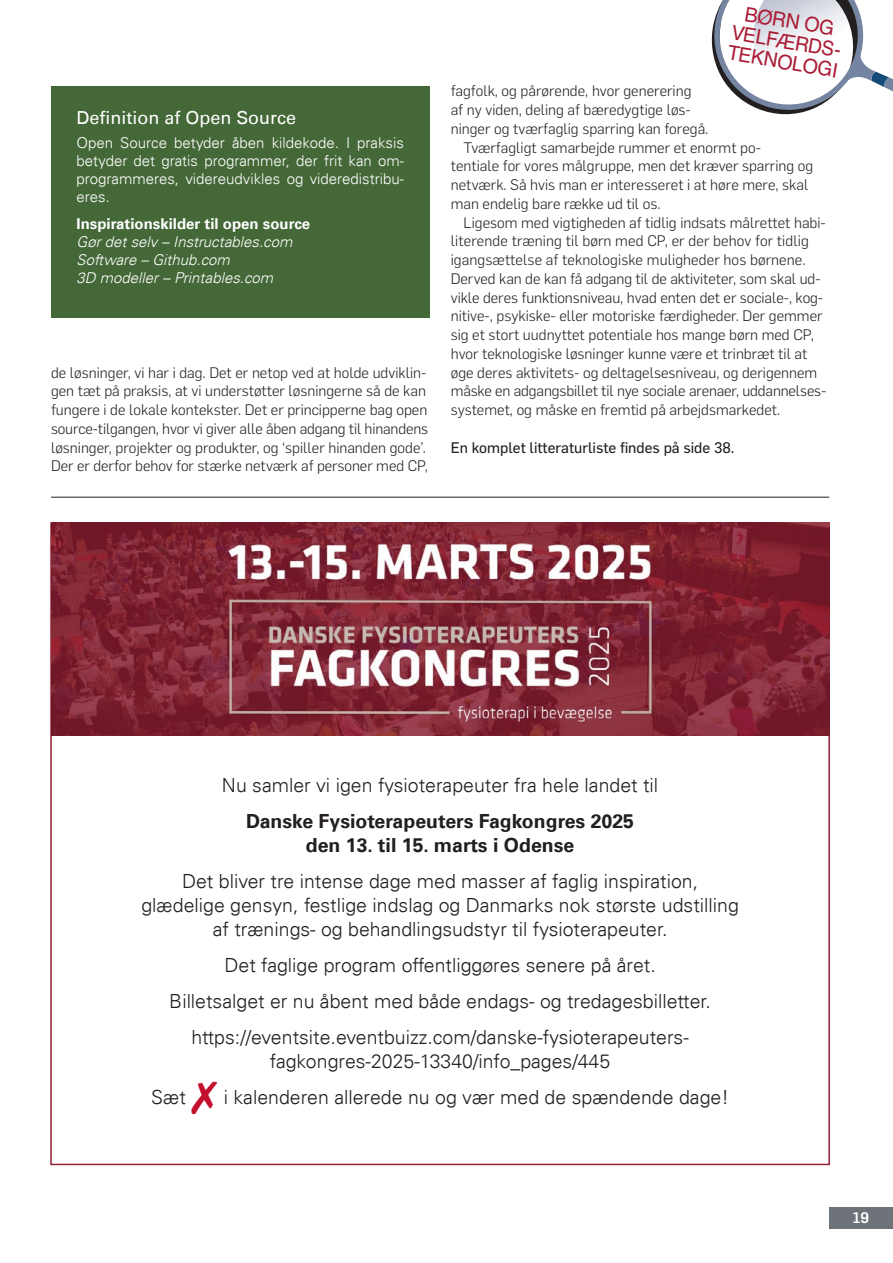
<style>
.page{position:relative;width:893px;height:1263px;background:#fff}
.page>*{position:absolute;margin:0;border:0;box-sizing:border-box;transform-origin:0 0}
.t1{font:500 20.1px/41.1px "Gotham";color:#aa1c35;text-align:center}
.t2{font:300 19.5px/24px "Univers LT";color:#231f20;text-align:center}
.t3{font:700 19.5px/24px "Univers LT";color:#231f20;text-align:center}
.t4{font:18px "Univers LT";color:#fff}
.t5{font:300 15px/18.8px "Flama";color:#231f20}
.t6{font:300 15px/18px "Univers LT";color:#fff;text-align:justify}
.t7{font:italic 300 15px/18px "Univers LT";color:#fff}
.t8{font:15px "Flama Basic";color:#231f20}
.t9{font:700 15px "Univers LT";color:#fff}
.t10{font:500 15px "Flama";color:#fff}
</style>
<div class="page">
<div style="left:829px;top:1208px;width:64px;height:21px;background:#6d7379"></div>
<svg style="left:711px;top:0;width:182px;height:115px"></svg>
<hr style="left:51px;top:497px;width:778px;height:1px;background:#231f20">
<div style="left:51px;top:86px;width:378px;height:231px;background:#446837"></div>
<img style="left:51px;top:522px;width:778px;height:213px">
<p class="t4" style="left:77px;top:107px;width:221px">Definition af Open Source</p>
<p class="t6" style="left:77px;top:134px;width:329px">Open Source betyder åben kildekode. I praksis betyder det gratis programmer, der frit kan om&shy;programmeres, videreudvikles og videredistribu&shy;eres.</p>
<p class="t9" style="left:77px;top:215px;width:235px">Inspirationskilder til open source</p>
<p class="t7" style="left:77px;top:233px;width:217px">Gør det selv – Instructables.com<br>Software – Github.com<br>3D modeller – Printables.com</p>
<p class="t5" style="left:51px;top:362px;width:379px">de løsninger, vi har i dag. Det er netop ved at holde udviklin&shy;gen tæt på praksis, at vi understøtter løsningerne så de kan fungere i de lokale kontekster. Det er principperne bag open source-tilgangen, hvor vi giver alle åben adgang til hinandens løsninger, projekter og produkter, og ‘spiller hinanden gode’.<br>Der er derfor behov for stærke netværk af personer med CP,</p>
<h1 class="t1" style="left:738px;top:-7px;width:113px;rotate:9deg">BØRN OG<br>TEKNOLOGI</h1>
<h1 class="t1" style="left:735px;top:13px;width:116px;rotate:9deg">VELFÆRDS-</h1>
<p class="t5" style="left:451px;top:81px;width:242px">fagfolk, og pårørende, hvor generering</p>
<p class="t5" style="left:451px;top:100px;width:242px">af ny viden, deling af bæredygtige løs-</p>
<p class="t5" style="left:451px;top:118px;width:259px">ninger og tværfaglig sparring kan foregå.</p>
<p class="t5" style="left:463px;top:137px;width:299px">Tværfagligt samarbejde rummer et enormt po-</p>
<p class="t5" style="left:451px;top:156px;width:364px">tentiale for vores målgruppe, men det kræver sparring og</p>
<p class="t5" style="left:451px;top:175px;width:359px">netværk. Så hvis man er interesseret i at høre mere, skal</p>
<p class="t5" style="left:451px;top:193px;width:211px">man endelig bare række ud til os.</p>
<p class="t5" style="left:463px;top:212px;width:364px">Ligesom med vigtigheden af tidlig indsats målrettet habi-</p>
<p class="t5" style="left:451px;top:231px;width:360px">literende træning til børn med CP, er der behov for tidlig</p>
<p class="t5" style="left:451px;top:250px;width:356px">igangsættelse af teknologiske muligheder hos børnene.</p>
<p class="t5" style="left:451px;top:268px;width:371px">Derved kan de kan få adgang til de aktiviteter, som skal ud-</p>
<p class="t5" style="left:451px;top:287px;width:374px">vikle deres funktionsniveau, hvad enten det er sociale-, kog-</p>
<p class="t5" style="left:451px;top:306px;width:373px">nitive-, psykiske- eller motoriske færdigheder. Der gemmer</p>
<p class="t5" style="left:451px;top:325px;width:365px">sig et stort uudnyttet potentiale hos mange børn med CP,</p>
<p class="t5" style="left:451px;top:343px;width:358px">hvor teknologiske løsninger kunne være et trinbræt til at</p>
<p class="t5" style="left:451px;top:362px;width:368px">øge deres aktivitets- og deltagelsesniveau, og derigennem</p>
<p class="t5" style="left:451px;top:381px;width:377px">måske en adgangsbillet til nye sociale arenaer, uddannelses-</p>
<p class="t5" style="left:451px;top:400px;width:331px">systemet, og måske en fremtid på arbejdsmarkedet.</p>
<p class="t8" style="left:451px;top:437px;width:285px">En komplet litteraturliste findes på side 38.</p>
<h2 class="t2" style="left:222px;top:773px;width:438px">Nu samler vi igen fysioterapeuter fra hele landet til</h2>
<h2 class="t3" style="left:246px;top:809px;width:389px">Danske Fysioterapeuters Fagkongres 2025 den 13. til 15. marts i Odense</h2>
<h2 class="t2" style="left:141px;top:869px;width:599px">Det bliver tre intense dage med masser af faglig inspiration, glædelige gensyn, festlige indslag og Danmarks nok største udstilling af trænings- og behandlingsudstyr til fysioterapeuter.</h2>
<h2 class="t2" style="left:169px;top:947px;width:543px;line-height:36px">Det faglige program offentliggøres senere på året.<br>Billetsalget er nu åbent med både endags- og tredagesbilletter. https://eventsite.eventbuizz.com/danske-fysioterapeuters-</h2>
<h2 class="t2" style="left:270px;top:1049px;width:342px">fagkongres-2025-13340/info_pages/445</h2>
<h2 class="t2" style="left:151px;top:1085px;width:36px">Sæt</h2>
<h2 class="t2" style="left:224px;top:1085px;width:507px">i kalenderen allerede nu og vær med de spændende dage!</h2>
<p class="t10" style="left:853px;top:1207px;width:18px">19</p>
</div>
